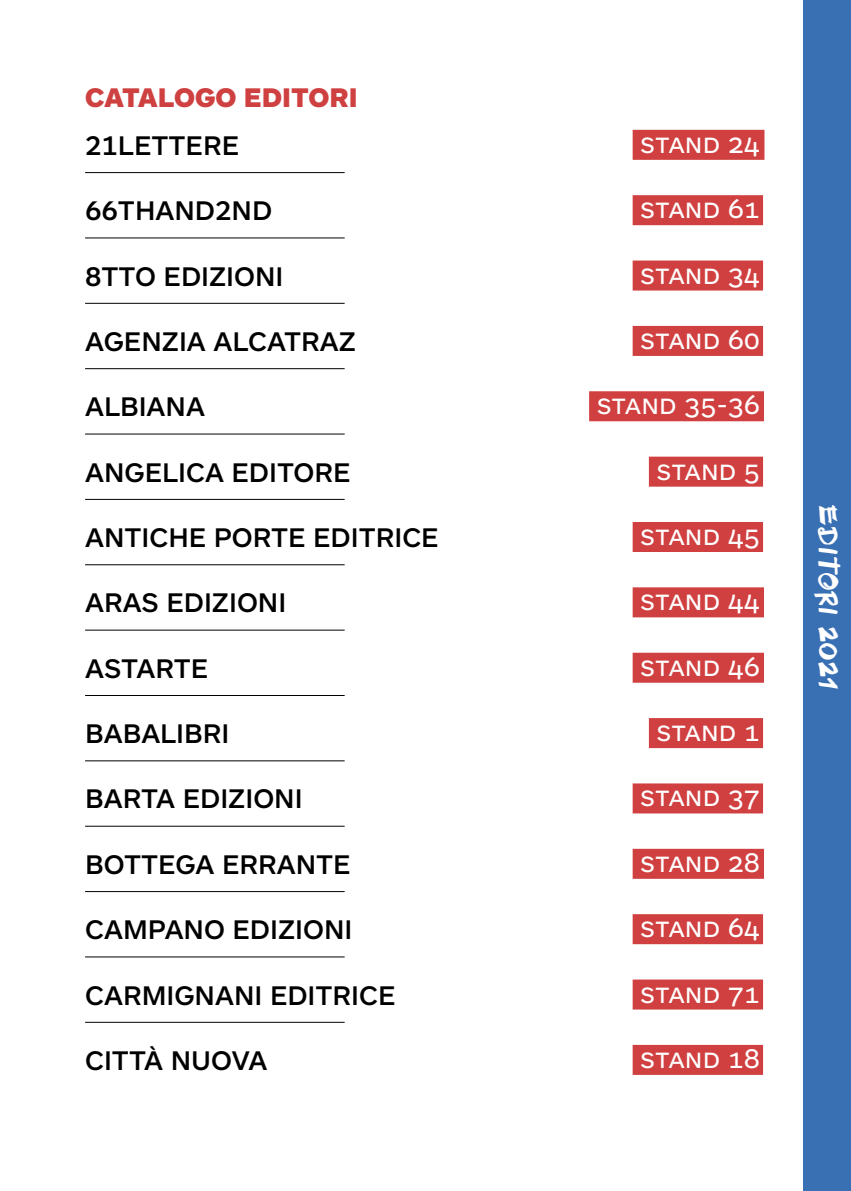
<style>
.page{position:relative;width:851px;height:1191px;background:#fff}
.page>*{position:absolute;margin:0;border:0;box-sizing:border-box;transform-origin:0 0}
.t1{font:500 28px "ARS Maquette Pro";color:#000}
.t2{font:28px "ARS Maquette Pro";color:#fff}
.t3{font:900 28px "ARS Maquette Pro";color:#cf4040}
.t4{font:26px "Black Gull PBF";color:#fff}
</style>
<div class="page">
<div style="left:803px;top:0;width:47px;height:1191px;background:#3870b3"></div>
<div style="left:632px;top:130px;width:132px;height:30px;background:#d14040"></div>
<div style="left:632px;top:195px;width:131px;height:30px;background:#d14040"></div>
<div style="left:632px;top:260px;width:131px;height:30px;background:#d14040"></div>
<div style="left:632px;top:326px;width:131px;height:30px;background:#d14040"></div>
<div style="left:589px;top:391px;width:174px;height:30px;background:#d14040"></div>
<div style="left:648px;top:456px;width:115px;height:30px;background:#d14040"></div>
<div style="left:632px;top:522px;width:131px;height:30px;background:#d14040"></div>
<div style="left:632px;top:587px;width:131px;height:30px;background:#d14040"></div>
<div style="left:632px;top:652px;width:131px;height:30px;background:#d14040"></div>
<div style="left:648px;top:718px;width:115px;height:30px;background:#d14040"></div>
<div style="left:632px;top:783px;width:131px;height:30px;background:#d14040"></div>
<div style="left:632px;top:849px;width:131px;height:30px;background:#d14040"></div>
<div style="left:632px;top:914px;width:131px;height:30px;background:#d14040"></div>
<div style="left:632px;top:979px;width:131px;height:30px;background:#d14040"></div>
<div style="left:632px;top:1045px;width:131px;height:30px;background:#d14040"></div>
<hr style="left:85px;top:172px;width:259px;height:1px;background:#000">
<hr style="left:85px;top:238px;width:259px;height:1px;background:#000">
<hr style="left:85px;top:303px;width:259px;height:1px;background:#000">
<hr style="left:85px;top:368px;width:259px;height:1px;background:#000">
<hr style="left:85px;top:434px;width:259px;height:1px;background:#000">
<hr style="left:85px;top:499px;width:259px;height:1px;background:#000">
<hr style="left:85px;top:564px;width:259px;height:1px;background:#000">
<hr style="left:85px;top:630px;width:259px;height:1px;background:#000">
<hr style="left:85px;top:695px;width:259px;height:1px;background:#000">
<hr style="left:85px;top:760px;width:259px;height:1px;background:#000">
<hr style="left:85px;top:826px;width:259px;height:1px;background:#000">
<hr style="left:85px;top:891px;width:259px;height:1px;background:#000">
<hr style="left:85px;top:956px;width:259px;height:1px;background:#000">
<hr style="left:85px;top:1022px;width:259px;height:1px;background:#000">
<p class="t3" style="left:85px;top:79px;width:274px">CATALOGO EDITORI</p>
<p class="t1" style="left:85px;top:127px;width:155px">21LETTERE</p>
<p class="t2" style="left:640px;top:125px;width:121px">stand 24</p>
<p class="t1" style="left:85px;top:192px;width:189px">66THAND2ND</p>
<p class="t2" style="left:640px;top:190px;width:121px">stand 61</p>
<p class="t1" style="left:85px;top:258px;width:200px">8TTO EDIZIONI</p>
<p class="t2" style="left:640px;top:256px;width:121px">stand 34</p>
<p class="t1" style="left:85px;top:323px;width:272px">AGENZIA ALCATRAZ</p>
<p class="t2" style="left:640px;top:321px;width:121px">stand 60</p>
<p class="t1" style="left:85px;top:388px;width:121px">ALBIANA</p>
<p class="t2" style="left:596px;top:386px;width:165px">stand 35-36</p>
<p class="t1" style="left:85px;top:454px;width:267px">ANGELICA EDITORE</p>
<p class="t2" style="left:656px;top:452px;width:105px">stand 5</p>
<p class="t1" style="left:85px;top:519px;width:355px">ANTICHE PORTE EDITRICE</p>
<p class="t2" style="left:640px;top:517px;width:121px">stand 45</p>
<p class="t1" style="left:85px;top:584px;width:203px">ARAS EDIZIONI</p>
<p class="t2" style="left:640px;top:582px;width:121px">stand 44</p>
<p class="t1" style="left:85px;top:650px;width:125px">ASTARTE</p>
<p class="t2" style="left:640px;top:648px;width:121px">stand 46</p>
<p class="t1" style="left:85px;top:715px;width:146px">BABALIBRI</p>
<p class="t2" style="left:656px;top:713px;width:105px">stand 1</p>
<p class="t1" style="left:85px;top:780px;width:219px">BARTA EDIZIONI</p>
<p class="t2" style="left:640px;top:778px;width:121px">stand 37</p>
<p class="t1" style="left:85px;top:846px;width:267px">BOTTEGA ERRANTE</p>
<p class="t2" style="left:640px;top:844px;width:121px">stand 28</p>
<p class="t1" style="left:85px;top:911px;width:269px">CAMPANO EDIZIONI</p>
<p class="t2" style="left:640px;top:909px;width:121px">stand 64</p>
<p class="t1" style="left:85px;top:976px;width:312px">CARMIGNANI EDITRICE</p>
<p class="t2" style="left:640px;top:974px;width:121px">stand 71</p>
<p class="t1" style="left:85px;top:1042px;width:184px">CITTÀ NUOVA</p>
<p class="t2" style="left:640px;top:1040px;width:121px">stand 18</p>
<p class="t4" style="left:848px;top:505px;width:186px;rotate:90deg">editori 2021</p>
</div>
